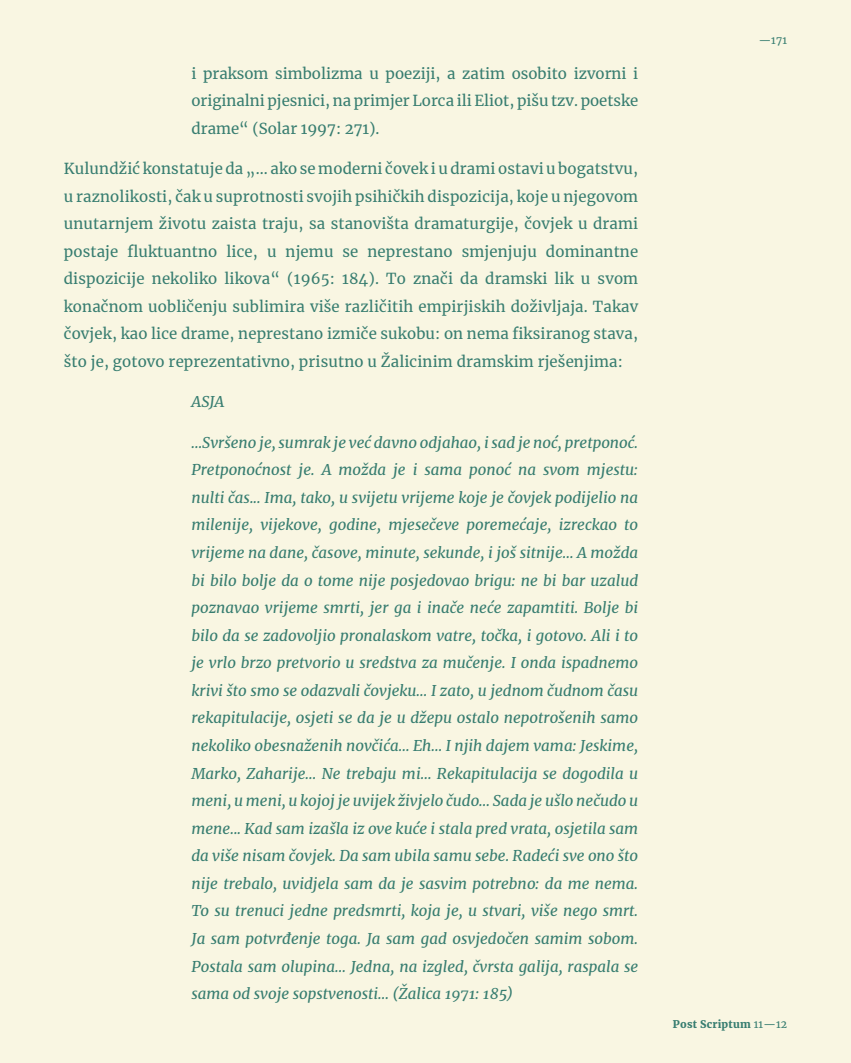
<style>
.page{position:relative;width:851px;height:1063px;background:#fff}
.page>*{position:absolute;margin:0;border:0;box-sizing:border-box;transform-origin:0 0}
.t1{font:italic 15px/27.6px "Merriweather";color:#377d70;text-align:justify}
.t2{font:15px/27.6px "Merriweather";letter-spacing:.005em;color:#377d70;text-align:justify}
.t3{font:900 10.5px "Merriweather";letter-spacing:.02em;color:#377d70}
.t4{font:10.5px "Merriweather";color:#377d70}
.s1{font-weight:400}
</style>
<div class="page">
<div style="left:0;top:0;width:850px;height:1063px;background:#f9f6e2"></div>
<p class="t2" style="left:191px;top:59px;width:448px">i praksom simbolizma u poeziji, a zatim osobito izvorni i originalni pjesnici, na primjer Lorca ili Eliot, pišu tzv. poetske drame“ (Solar 1997: 271).</p>
<p class="t2" style="left:64px;top:154px;width:576px">Kulundžić konstatuje da „... ako se moderni čovek i u drami ostavi u bogatstvu, u raznolikosti, čak u suprotnosti svojih psihičkih dispozicija, koje u njegovom unutarnjem životu zaista traju, sa stanovišta dramaturgije, čovjek u drami postaje fluktuantno lice, u njemu se neprestano smjenjuju dominantne dispozicije nekoliko likova“ (1965: 184). To znači da dramski lik u svom konačnom uobličenju sublimira više različitih empirjiskih doživljaja. Takav čovjek, kao lice drame, neprestano izmiče sukobu: on nema fiksiranog stava, što je, gotovo reprezentativno, prisutno u Žalicinim dramskim rješenjima:</p>
<p class="t1" style="left:191px;top:388px;width:35px">ASJA</p>
<p class="t1" style="left:191px;top:428px;width:448px">...Svršeno je, sumrak je već davno odjahao, i sad je noć, pretponoć.<br>Pretponoćnost je. A možda je i sama ponoć na svom mjestu: nulti čas... Ima, tako, u svijetu vrijeme koje je čovjek podijelio na milenije, vijekove, godine, mjesečeve poremećaje, izreckao to vrijeme na dane, časove, minute, sekunde, i još sitnije... A možda bi bilo bolje da o tome nije posjedovao brigu: ne bi bar uzalud poznavao vrijeme smrti, jer ga i inače neće zapamtiti. Bolje bi bilo da se zadovoljio pronalaskom vatre, točka, i gotovo. Ali i to je vrlo brzo pretvorio u sredstva za mučenje. I onda ispadnemo krivi što smo se odazvali čovjeku... I zato, u jednom čudnom času rekapitulacije, osjeti se da je u džepu ostalo nepotrošenih samo nekoliko obesnaženih novčića... Eh... I njih dajem vama: Jeskime, Marko, Zaharije... Ne trebaju mi... Rekapitulacija se dogodila u meni, u meni, u kojoj je uvijek živjelo čudo... Sada je ušlo nečudo u mene... Kad sam izašla iz ove kuće i stala pred vrata, osjetila sam da više nisam čovjek. Da sam ubila samu sebe. Radeći sve ono što nije trebalo, uvidjela sam da je sasvim potrebno: da me nema.<br>To su trenuci jedne predsmrti, koja je, u stvari, više nego smrt.<br>Ja sam potvrđenje toga. Ja sam gad osvjedočen samim sobom.<br>Postala sam olupina... Jedna, na izgled, čvrsta galija, raspala se sama od svoje sopstvenosti... (Žalica 1971: 185)</p>
<p class="t4" style="left:758px;top:33px;width:30px">—171</p>
<p class="t3" style="left:673px;top:1017px;width:116px">Post Scriptum <span class="s1">11—12</span></p>
</div>
